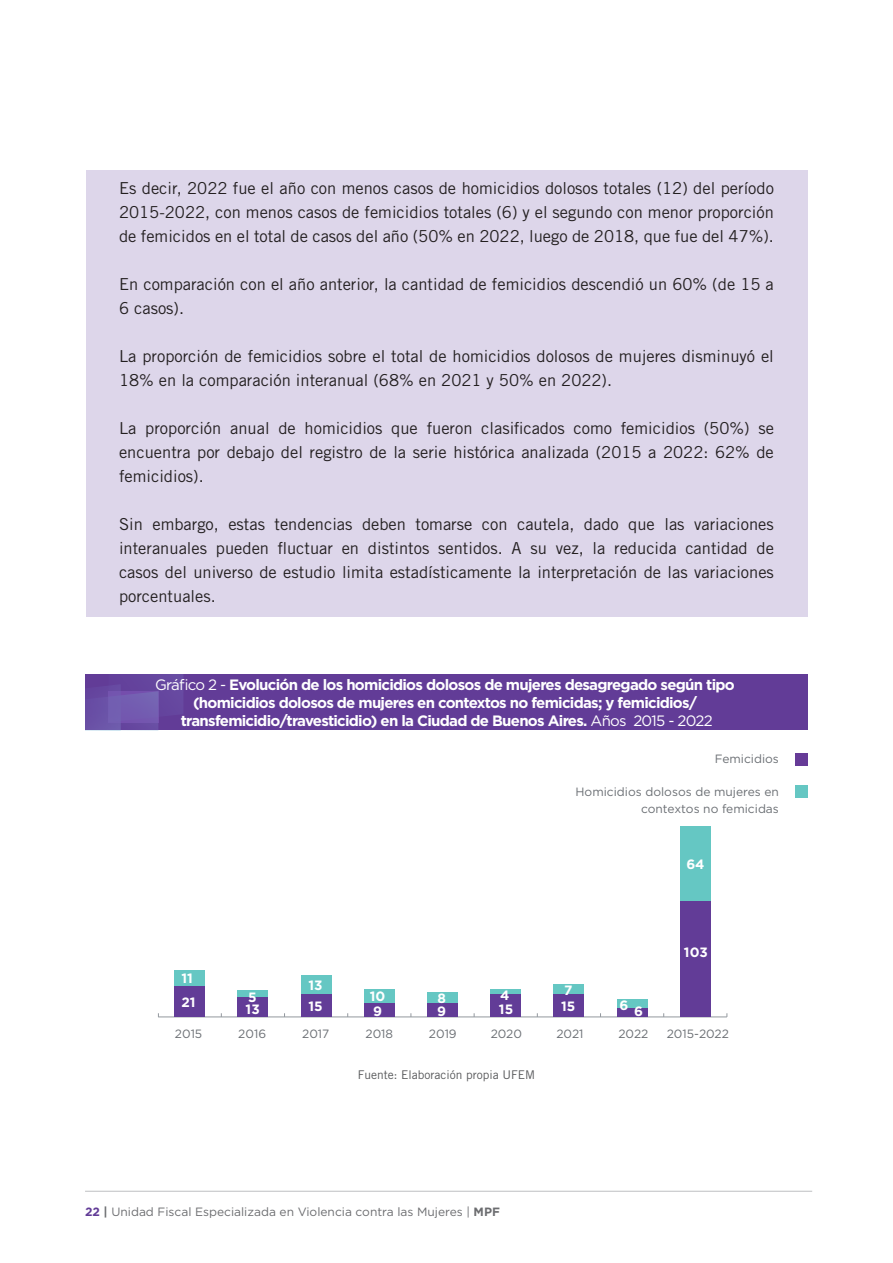
<style>
.page{position:relative;width:893px;height:1263px;background:#fff}
.page>*{position:absolute;margin:0;border:0;box-sizing:border-box;transform-origin:0 0}
.t1{font:16.5px/24px "Trade Gothic LT Std";color:#231f20;text-align:justify}
.t2{font:700 15px/18px "Gotham";letter-spacing:-.05em;color:#fff;text-align:center}
.t3{font:700 13.5px/16.6px "Gotham";color:#fff}
.t4{font:12px/16.5px "Gotham";color:#6b6f74;text-align:right}
.t5{font:12px "Gotham";color:#6c6d70}
.t6{font:12px "Trade Gothic LT Std";color:#57585a}
.s1{font-weight:400}
.s2{font-weight:700;color:#623c97}
.s3{font-weight:700}
</style>
<div class="page">
<hr style="left:85px;top:1191px;width:727px;height:1px;background:#bebfc2">
<div style="left:86px;top:170px;width:721px;height:447px;background:#ddd6ea"></div>
<div style="left:85px;top:675px;width:723px;height:55px;background:#623c97"></div>
<svg style="left:85px;top:675px;width:98px;height:55px"></svg>
<hr style="left:158px;top:1016px;width:569px;height:1px;background:#93989e">
<div style="left:175px;top:970px;width:30px;height:16px;background:#65c7c3"></div>
<div style="left:238px;top:990px;width:30px;height:8px;background:#65c7c3"></div>
<div style="left:301px;top:976px;width:30px;height:19px;background:#65c7c3"></div>
<div style="left:364px;top:989px;width:30px;height:15px;background:#65c7c3"></div>
<div style="left:427px;top:992px;width:31px;height:12px;background:#65c7c3"></div>
<div style="left:491px;top:989px;width:30px;height:6px;background:#65c7c3"></div>
<div style="left:554px;top:985px;width:30px;height:10px;background:#65c7c3"></div>
<div style="left:617px;top:999px;width:30px;height:9px;background:#65c7c3"></div>
<div style="left:680px;top:827px;width:30px;height:74px;background:#65c7c3"></div>
<div style="left:175px;top:986px;width:30px;height:31px;background:#623c97"></div>
<div style="left:238px;top:998px;width:30px;height:19px;background:#623c97"></div>
<div style="left:301px;top:995px;width:30px;height:22px;background:#623c97"></div>
<div style="left:364px;top:1004px;width:30px;height:13px;background:#623c97"></div>
<div style="left:427px;top:1004px;width:31px;height:13px;background:#623c97"></div>
<div style="left:491px;top:995px;width:30px;height:22px;background:#623c97"></div>
<div style="left:554px;top:995px;width:30px;height:22px;background:#623c97"></div>
<div style="left:617px;top:1008px;width:30px;height:9px;background:#623c97"></div>
<div style="left:680px;top:901px;width:30px;height:116px;background:#623c97"></div>
<div style="left:795px;top:754px;width:12px;height:12px;background:#663b97"></div>
<div style="left:795px;top:786px;width:12px;height:12px;background:#65c7c3"></div>
<p class="t1" style="left:119px;top:176px;width:656px">Es decir, 2022 fue el año con menos casos de homicidios dolosos totales (12) del período 2015-2022, con menos casos de femicidios totales (6) y el segundo con menor proporción de femicidos en el total de casos del año (50% en 2022, luego de 2018, que fue del 47%).</p>
<p class="t1" style="left:119px;top:272px;width:656px">En comparación con el año anterior, la cantidad de femicidios descendió un 60% (de 15 a<br>6 casos).</p>
<p class="t1" style="left:119px;top:344px;width:656px">La proporción de femicidios sobre el total de homicidios dolosos de mujeres disminuyó el<br>18% en la comparación interanual (68% en 2021 y 50% en 2022).</p>
<p class="t1" style="left:119px;top:416px;width:656px">La proporción anual de homicidios que fueron clasificados como femicidios (50%) se encuentra por debajo del registro de la serie histórica analizada (2015 a 2022: 62% de femicidios).</p>
<p class="t1" style="left:119px;top:512px;width:656px">Sin embargo, estas tendencias deben tomarse con cautela, dado que las variaciones interanuales pueden fluctuar en distintos sentidos. A su vez, la reducida cantidad de casos del universo de estudio limita estadísticamente la interpretación de las variaciones porcentuales.</p>
<p class="t2" style="left:155px;top:675px;width:581px"><span class="s1">Gráfico 2 -</span> Evolución de los homicidios dolosos de mujeres desagregado según tipo (homicidios dolosos de mujeres en contextos no femicidas; y femicidios/ transfemicidio/travesticidio) en la Ciudad de Buenos Aires. <span class="s1">Años 2015 - 2022</span></p>
<p class="t4" style="left:715px;top:750px;width:66px">Femicidios</p>
<p class="t4" style="left:575px;top:783px;width:205px">Homicidios dolosos de mujeres en contextos no femicidas</p>
<p class="t3" style="left:686px;top:856px;width:20px">64</p>
<p class="t3" style="left:181px;top:970px;width:13px">11</p>
<p class="t3" style="left:181px;top:993px;width:16px">21</p>
<p class="t3" style="left:308px;top:977px;width:16px">13</p>
<p class="t3" style="left:370px;top:987px;width:17px">10</p>
<p class="t3" style="left:437px;top:989px;width:10px">8</p>
<p class="t3" style="left:500px;top:986px;width:11px">4</p>
<p class="t3" style="left:561px;top:981px;width:16px">7<br>15</p>
<p class="t3" style="left:248px;top:988px;width:10px">5</p>
<p class="t3" style="left:246px;top:1001px;width:16px">13</p>
<p class="t3" style="left:308px;top:998px;width:16px">15</p>
<p class="t3" style="left:373px;top:1003px;width:10px">9</p>
<p class="t3" style="left:437px;top:1003px;width:10px">9</p>
<p class="t3" style="left:499px;top:1001px;width:16px">15</p>
<p class="t3" style="left:619px;top:1000px;width:25px">6 6</p>
<p class="t3" style="left:684px;top:943px;width:25px">103</p>
<p class="t4" style="left:175px;top:1025px;width:29px">2015</p>
<p class="t4" style="left:238px;top:1025px;width:29px">2016</p>
<p class="t4" style="left:302px;top:1025px;width:29px">2017</p>
<p class="t4" style="left:365px;top:1025px;width:29px">2018</p>
<p class="t4" style="left:429px;top:1025px;width:29px">2019</p>
<p class="t4" style="left:491px;top:1025px;width:33px">2020</p>
<p class="t4" style="left:556px;top:1025px;width:29px">2021</p>
<p class="t4" style="left:618px;top:1025px;width:32px">2022</p>
<p class="t4" style="left:667px;top:1025px;width:64px">2015-2022</p>
<p class="t6" style="left:358px;top:1067px;width:179px">Fuente: Elaboración propia UFEM</p>
<p class="t5" style="left:85px;top:1204px;width:416px"><span class="s2">22</span> <span class="s3">|</span> Unidad Fiscal Especializada en Violencia contra las Mujeres | <span class="s3">MPF</span></p>
</div>
